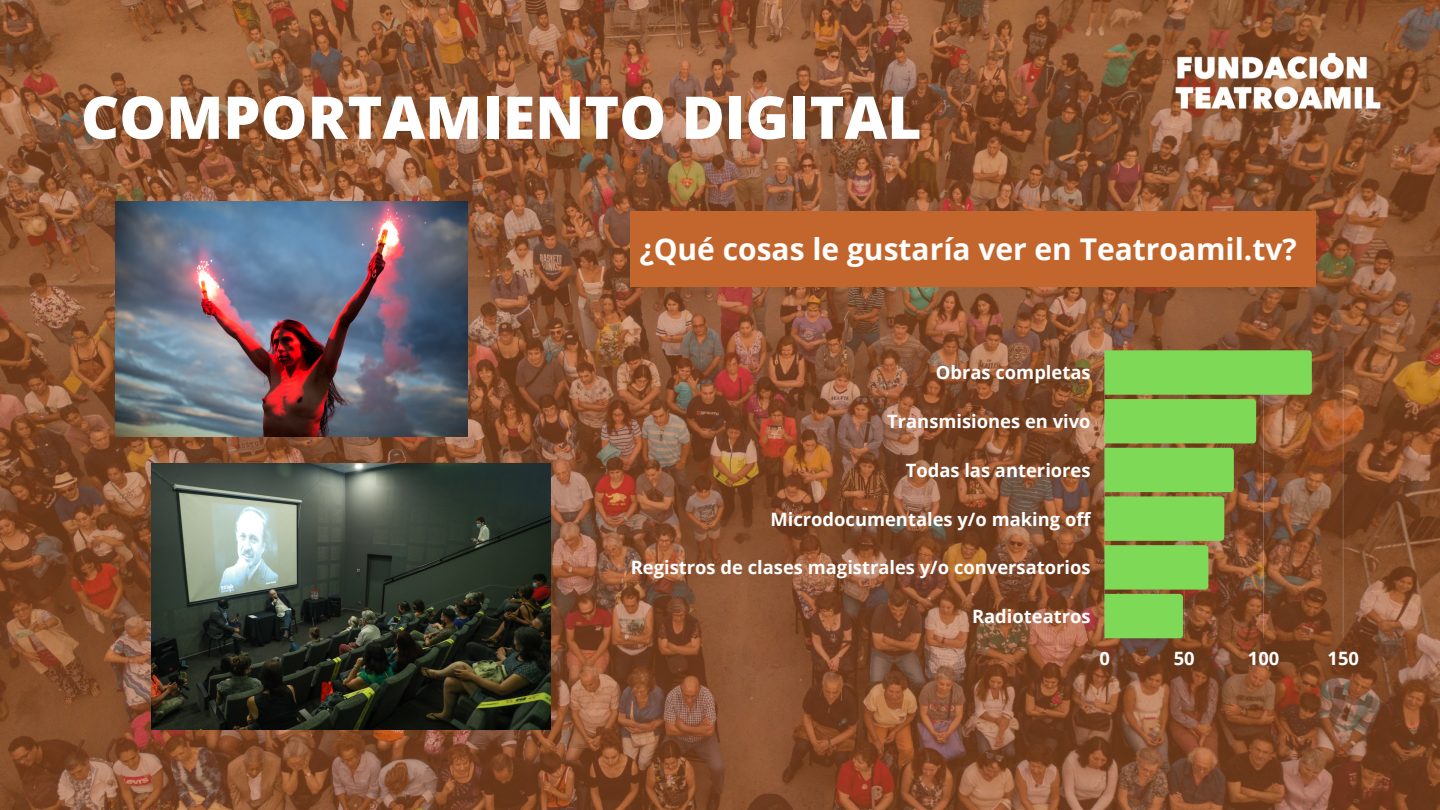
<style>
.page{position:relative;width:1440px;height:810px;background:#fff}
.page>*{position:absolute;margin:0;border:0;box-sizing:border-box;transform-origin:0 0}
.t1{font:800 59px "Open Sans";color:#fff}
.t2{font:700 30px "Open Sans";color:#fff}
.t3{font:700 18.4px "Open Sans";color:#fff}
</style>
<div class="page">
<img style="left:0;top:0;width:1440px;height:810px">
<img style="left:1165px;top:41px;width:226px;height:79px">
<div style="left:631px;top:211px;width:685px;height:76px;background:#c2662d"></div>
<hr style="left:1104px;top:350px;width:1px;height:288px;background:#fff">
<hr style="left:1343px;top:350px;width:1px;height:288px;background:#fff">
<svg style="left:1105px;top:350px;width:207px;height:288px;background:#819f46"></svg>
<img style="left:116px;top:202px;width:352px;height:235px">
<img style="left:151px;top:463px;width:399px;height:266px">
<h1 class="t1" style="left:81px;top:76px;width:842px">COMPORTAMIENTO DIGITAL</h1>
<h2 class="t2" style="left:639px;top:228px;width:659px">¿Qué cosas le gustaría ver en Teatroamil.tv?</h2>
<p class="t3" style="left:936px;top:360px;width:156px">Obras completas</p>
<p class="t3" style="left:887px;top:408px;width:205px">Transmisiones en vivo</p>
<p class="t3" style="left:906px;top:457px;width:186px">Todas las anteriores</p>
<p class="t3" style="left:770px;top:506px;width:322px">Microdocumentales y/o making off</p>
<p class="t3" style="left:631px;top:555px;width:461px">Registros de clases magistrales y/o conversatorios</p>
<p class="t3" style="left:972px;top:603px;width:120px">Radioteatros</p>
<p class="t3" style="left:1099px;top:646px;width:12px">0</p>
<p class="t3" style="left:1174px;top:646px;width:22px">50</p>
<p class="t3" style="left:1248px;top:646px;width:33px">100</p>
<p class="t3" style="left:1328px;top:646px;width:33px">150</p>
</div>
